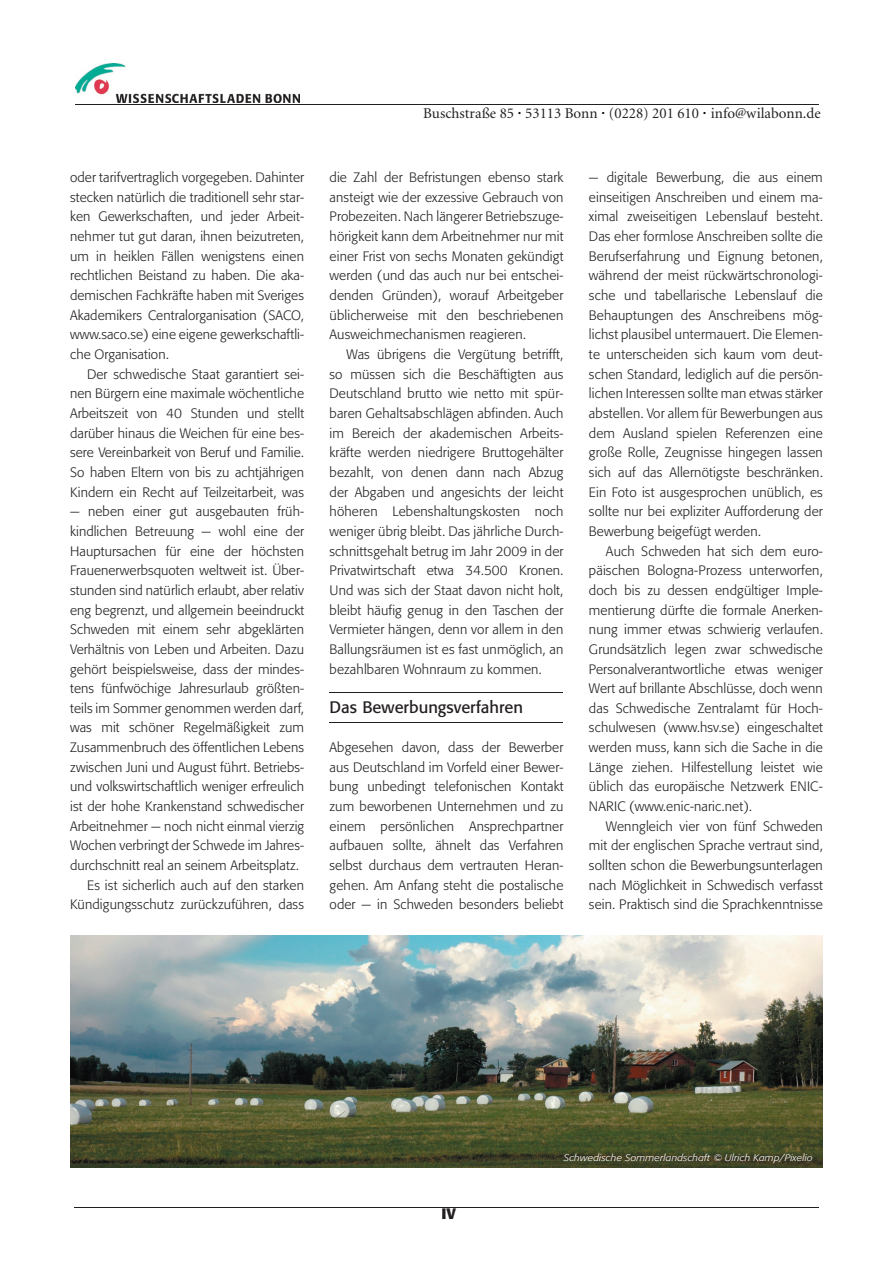
<style>
.page{position:relative;width:893px;height:1263px;background:#fff}
.page>*{position:absolute;margin:0;border:0;box-sizing:border-box;transform-origin:0 0}
.t1{font:16.5px "Tn T Form BSK";color:#231f20}
.t2{font:15px "Minion";color:#231f20}
.t3{font:700 15px "Tn T Form BSK";color:#231f20}
.t4{font:300 13.5px/19.6px "Tn T Form BSK";letter-spacing:.005em;color:#231f20;text-align:justify}
.t5{font:italic 300 9.45px "Tn T Form BSK";letter-spacing:.01em;color:#fff;scale:1.11 1}
.s1{font-size:18px;color:#000}
</style>
<div class="page">
<img style="left:75px;top:64px;width:225px;height:38px">
<hr style="left:75px;top:104px;width:743px;height:1px;background:#231f20">
<hr style="left:74px;top:1207px;width:744px;height:1px;background:#231f20">
<hr style="left:330px;top:692px;width:233px;height:1px;background:#231f20">
<hr style="left:330px;top:722px;width:233px;height:1px;background:#231f20">
<img style="left:70px;top:935px;width:753px;height:233px">
<p class="t4" style="left:70px;top:168px;width:235px">oder tarifvertraglich vorgegeben. Dahinter stecken natürlich die traditionell sehr star&shy;ken Gewerkschaften, und jeder Arbeit&shy;nehmer tut gut daran, ihnen beizutreten, um in heiklen Fällen wenigstens einen rechtlichen Beistand zu haben. Die aka&shy;demischen Fachkräfte haben mit Sveriges Akademikers Centralorganisation (SACO, www.saco.se) eine eigene gewerkschaftli&shy;che Organisation.</p>
<p class="t4" style="left:70px;top:364px;width:235px;text-indent:17px">Der schwedische Staat garantiert sei&shy;nen Bürgern eine maximale wöchentliche Arbeitszeit von 40 Stunden und stellt darüber hinaus die Weichen für eine bes&shy;sere Vereinbarkeit von Beruf und Familie.<br>So haben Eltern von bis zu achtjährigen Kindern ein Recht auf Teilzeitarbeit, was</p>
<p class="t4" style="left:70px;top:502px;width:235px">— neben einer gut ausgebauten früh-</p>
<p class="t4" style="left:70px;top:521px;width:235px">kindlichen Betreuung — wohl eine der</p>
<p class="t4" style="left:70px;top:541px;width:235px">Hauptursachen für eine der höchsten</p>
<p class="t4" style="left:70px;top:561px;width:235px">Frauenerwerbsquoten weltweit ist. Über-</p>
<p class="t4" style="left:70px;top:580px;width:235px">stunden sind natürlich erlaubt, aber relativ</p>
<p class="t4" style="left:70px;top:600px;width:235px">eng begrenzt, und allgemein beeindruckt</p>
<p class="t4" style="left:70px;top:620px;width:235px">Schweden mit einem sehr abgeklärten</p>
<p class="t4" style="left:70px;top:639px;width:235px">Verhältnis von Leben und Arbeiten. Dazu</p>
<p class="t4" style="left:70px;top:659px;width:235px">gehört beispielsweise, dass der mindes-</p>
<p class="t4" style="left:70px;top:679px;width:235px">tens fünfwöchige Jahresurlaub größten-</p>
<p class="t4" style="left:70px;top:698px;width:235px">teils im Sommer genommen werden darf,</p>
<p class="t4" style="left:70px;top:718px;width:235px">was mit schöner Regelmäßigkeit zum</p>
<p class="t4" style="left:70px;top:738px;width:235px">Zusammenbruch des öffentlichen Lebens</p>
<p class="t4" style="left:70px;top:757px;width:235px">zwischen Juni und August führt. Betriebs-</p>
<p class="t4" style="left:70px;top:777px;width:235px">und volkswirtschaftlich weniger erfreulich</p>
<p class="t4" style="left:70px;top:797px;width:235px">ist der hohe Krankenstand schwedischer</p>
<p class="t4" style="left:70px;top:816px;width:235px">Arbeitnehmer — noch nicht einmal vierzig</p>
<p class="t4" style="left:70px;top:836px;width:235px">Wochen verbringt der Schwede im Jahres-</p>
<p class="t4" style="left:70px;top:855px;width:230px">durchschnitt real an seinem Arbeitsplatz.</p>
<p class="t4" style="left:87px;top:875px;width:218px">Es ist sicherlich auch auf den starken</p>
<p class="t4" style="left:70px;top:895px;width:235px">Kündigungsschutz zurückzuführen, dass</p>
<p class="t2" style="left:423px;top:106px;width:399px">Buschstraße 85 <span class="s1">·</span> 53113 Bonn <span class="s1">·</span> (0228) 201 610 <span class="s1">·</span> info@wilabonn.de</p>
<p class="t4" style="left:330px;top:168px;width:235px">die Zahl der Befristungen ebenso stark ansteigt wie der exzessive Gebrauch von Probezeiten. Nach längerer Betriebszuge&shy;hörigkeit kann dem Arbeitnehmer nur mit einer Frist von sechs Monaten gekündigt werden (und das auch nur bei entschei&shy;denden Gründen), worauf Arbeitgeber üblicherweise mit den beschriebenen Ausweichmechanismen reagieren.</p>
<p class="t4" style="left:330px;top:345px;width:235px;text-indent:17px">Was übrigens die Vergütung betrifft, so müssen sich die Beschäftigten aus Deutschland brutto wie netto mit spür&shy;baren Gehaltsabschlägen abfinden. Auch im Bereich der akademischen Arbeits&shy;kräfte werden niedrigere Bruttogehälter bezahlt, von denen dann nach Abzug der Abgaben und angesichts der leicht höheren Lebenshaltungskosten noch weniger übrig bleibt. Das jährliche Durch&shy;schnittsgehalt betrug im Jahr 2009 in der Privatwirtschaft etwa 34.500 Kronen.<br>Und was sich der Staat davon nicht holt, bleibt häufig genug in den Taschen der Vermieter hängen, denn vor allem in den Ballungsräumen ist es fast unmöglich, an bezahlbaren Wohnraum zu kommen.</p>
<p class="t1" style="left:330px;top:697px;width:195px">Das Bewerbungsverfahren</p>
<p class="t4" style="left:330px;top:738px;width:235px">Abgesehen davon, dass der Bewerber aus Deutschland im Vorfeld einer Bewer&shy;bung unbedingt telefonischen Kontakt zum beworbenen Unternehmen und zu einem persönlichen Ansprechpartner aufbauen sollte, ähnelt das Verfahren selbst durchaus dem vertrauten Heran&shy;gehen. Am Anfang steht die postalische oder — in Schweden besonders beliebt</p>
<p class="t4" style="left:589px;top:168px;width:235px">— digitale Bewerbung, die aus einem einseitigen Anschreiben und einem ma&shy;ximal zweiseitigen Lebenslauf besteht.<br>Das eher formlose Anschreiben sollte die Berufserfahrung und Eignung betonen, während der meist rückwärtschronologi&shy;sche und tabellarische Lebenslauf die Behauptungen des Anschreibens mög&shy;lichst plausibel untermauert. Die Elemen&shy;te unterscheiden sich kaum vom deut&shy;schen Standard, lediglich auf die persön&shy;lichen Interessen sollte man etwas stärker abstellen. Vor allem für Bewerbungen aus dem Ausland spielen Referenzen eine große Rolle, Zeugnisse hingegen lassen sich auf das Allernötigste beschränken.<br>Ein Foto ist ausgesprochen unüblich, es sollte nur bei expliziter Aufforderung der Bewerbung beigefügt werden.</p>
<p class="t4" style="left:589px;top:541px;width:235px;text-indent:17px">Auch Schweden hat sich dem euro&shy;päischen Bologna-Prozess unterworfen, doch bis zu dessen endgültiger Imple&shy;mentierung dürfte die formale Anerken&shy;nung immer etwas schwierig verlaufen.<br>Grundsätzlich legen zwar schwedische Personalverantwortliche etwas weniger Wert auf brillante Abschlüsse, doch wenn das Schwedische Zentralamt für Hoch&shy;schulwesen (www.hsv.se) eingeschaltet werden muss, kann sich die Sache in die Länge ziehen. Hilfestellung leistet wie üblich das europäische Netzwerk ENIC-NARIC (www.enic-naric.net).</p>
<p class="t4" style="left:589px;top:816px;width:235px;text-indent:17px">Wenngleich vier von fünf Schweden mit der englischen Sprache vertraut sind, sollten schon die Bewerbungsunterlagen nach Möglichkeit in Schwedisch verfasst sein. Praktisch sind die Sprachkenntnisse</p>
<p class="t3" style="left:441px;top:1205px;width:16px">IV</p>
<p class="t5" style="left:564px;top:1152px;width:226px">Schwedische Sommerlandschaft © Ulrich Kamp/Pixelio</p>
</div>
